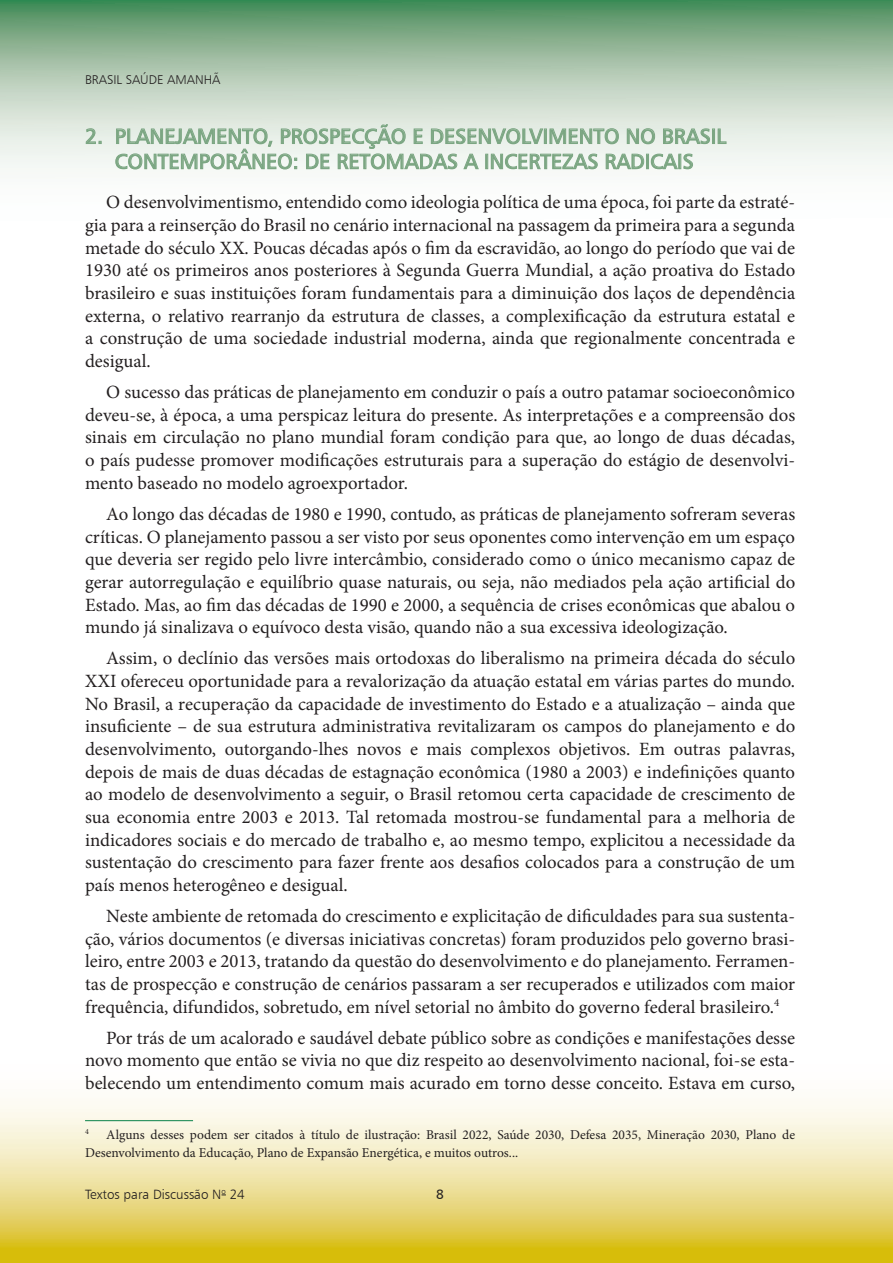
<style>
.page{position:relative;width:893px;height:1263px;background:#fff}
.page>*{position:absolute;margin:0;border:0;box-sizing:border-box;transform-origin:0 0}
.t1{font:21px/25.2px "Humanist 777 BT Roman B";color:#7ba682;text-align:center}
.t2{font:18.75px/22.6px "Minion Pro";color:#231f20;text-align:justify}
.t3{font:13.5px/18px "Minion Pro";color:#231f20}
.t4{font:13.5px "Humanist 777 BT Light B";color:#231f20}
.t5{font:13.5px "Humanist 777 BT Roman B";color:#231f20}
.t6{font:12.75px "Humanist 777 BT Light B";color:#231f20}
.t7{font:7.8px "Minion Pro";color:#231f20}
</style>
<div class="page">
<svg style="left:0;top:1099px;width:893px;height:164px;background:#ecdf95"></svg>
<svg style="left:0;top:0;width:893px;height:168px;background:#a6c3ab"></svg>
<svg style="left:86px;top:128px;width:15px;height:16px"></svg>
<div style="left:712px;top:129px;width:3px;height:15px;border:1px solid #7ba682"></div>
<svg style="left:718px;top:128px;width:8px;height:16px"></svg>
<svg style="left:115px;top:124px;width:595px;height:46px"></svg>
<hr style="left:85px;top:1120px;width:108px;height:1px;background:#098248">
<p class="t6" style="left:85px;top:72px;width:137px">BRASIL SAÚDE AMANHÃ</p>
<p class="t1" style="left:85px;top:123px;width:643px">2. PLANEJAMENTO, PROSPECÇÃO E DESENVOLVIMENTO NO BRASIL<br>CONTEMPORÂNEO: DE RETOMADAS A INCERTEZAS RADICAIS</p>
<p class="t2" style="left:85px;top:191px;width:712px;text-indent:21px">O desenvolvimentismo, entendido como ideologia política de uma época, foi parte da estraté&shy;gia para a reinserção do Brasil no cenário internacional na passagem da primeira para a segunda metade do século XX. Poucas décadas após o fim da escravidão, ao longo do período que vai de 1930 até os primeiros anos posteriores à Segunda Guerra Mundial, a ação proativa do Estado brasileiro e suas instituições foram fundamentais para a diminuição dos laços de dependência externa, o relativo rearranjo da estrutura de classes, a complexificação da estrutura estatal e a construção de uma sociedade industrial moderna, ainda que regionalmente concentrada e desigual.</p>
<p class="t2" style="left:85px;top:381px;width:712px;text-indent:21px">O sucesso das práticas de planejamento em conduzir o país a outro patamar socioeconômico deveu-se, à época, a uma perspicaz leitura do presente. As interpretações e a compreensão dos sinais em circulação no plano mundial foram condição para que, ao longo de duas décadas, o país pudesse promover modificações estruturais para a superação do estágio de desenvolvi&shy;mento baseado no modelo agroexportador.</p>
<p class="t2" style="left:85px;top:503px;width:712px;text-indent:21px">Ao longo das décadas de 1980 e 1990, contudo, as práticas de planejamento sofreram severas críticas. O planejamento passou a ser visto por seus oponentes como intervenção em um espaço que deveria ser regido pelo livre intercâmbio, considerado como o único mecanismo capaz de gerar autorregulação e equilíbrio quase naturais, ou seja, não mediados pela ação artificial do Estado. Mas, ao fim das décadas de 1990 e 2000, a sequência de crises econômicas que abalou o mundo já sinalizava o equívoco desta visão, quando não a sua excessiva ideologização.</p>
<p class="t2" style="left:85px;top:647px;width:712px;text-indent:21px">Assim, o declínio das versões mais ortodoxas do liberalismo na primeira década do século XXI ofereceu oportunidade para a revalorização da atuação estatal em várias partes do mundo.<br>No Brasil, a recuperação da capacidade de investimento do Estado e a atualização – ainda que insuficiente – de sua estrutura administrativa revitalizaram os campos do planejamento e do desenvolvimento, outorgando-lhes novos e mais complexos objetivos. Em outras palavras, depois de mais de duas décadas de estagnação econômica (1980 a 2003) e indefinições quanto ao modelo de desenvolvimento a seguir, o Brasil retomou certa capacidade de crescimento de sua economia entre 2003 e 2013. Tal retomada mostrou-se fundamental para a melhoria de indicadores sociais e do mercado de trabalho e, ao mesmo tempo, explicitou a necessidade da sustentação do crescimento para fazer frente aos desafios colocados para a construção de um país menos heterogêneo e desigual.</p>
<p class="t2" style="left:85px;top:905px;width:712px;text-indent:21px">Neste ambiente de retomada do crescimento e explicitação de dificuldades para sua sustenta&shy;ção, vários documentos (e diversas iniciativas concretas) foram produzidos pelo governo brasi&shy;leiro, entre 2003 e 2013, tratando da questão do desenvolvimento e do planejamento. Ferramen&shy;tas de prospecção e construção de cenários passaram a ser recuperados e utilizados com maior frequência, difundidos, sobretudo, em nível setorial no âmbito do governo federal brasileiro.<sup>4</sup></p>
<p class="t2" style="left:85px;top:1026px;width:712px;text-indent:21px">Por trás de um acalorado e saudável debate público sobre as condições e manifestações desse novo momento que então se vivia no que diz respeito ao desenvolvimento nacional, foi-se esta&shy;belecendo um entendimento comum mais acurado em torno desse conceito. Estava em curso,</p>
<p class="t7" style="left:85px;top:1126px;width:5px">4</p>
<p class="t3" style="left:85px;top:1125px;width:712px;text-indent:21px">Alguns desses podem ser citados à título de ilustração: Brasil 2022, Saúde 2030, Defesa 2035, Mineração 2030, Plano de<br>Desenvolvimento da Educação, Plano de Expansão Energética, e muitos outros...</p>
<p class="t4" style="left:85px;top:1185px;width:161px">Textos para Discussão N<sup>o</sup> 24</p>
<p class="t5" style="left:436px;top:1185px;width:9px">8</p>
</div>
